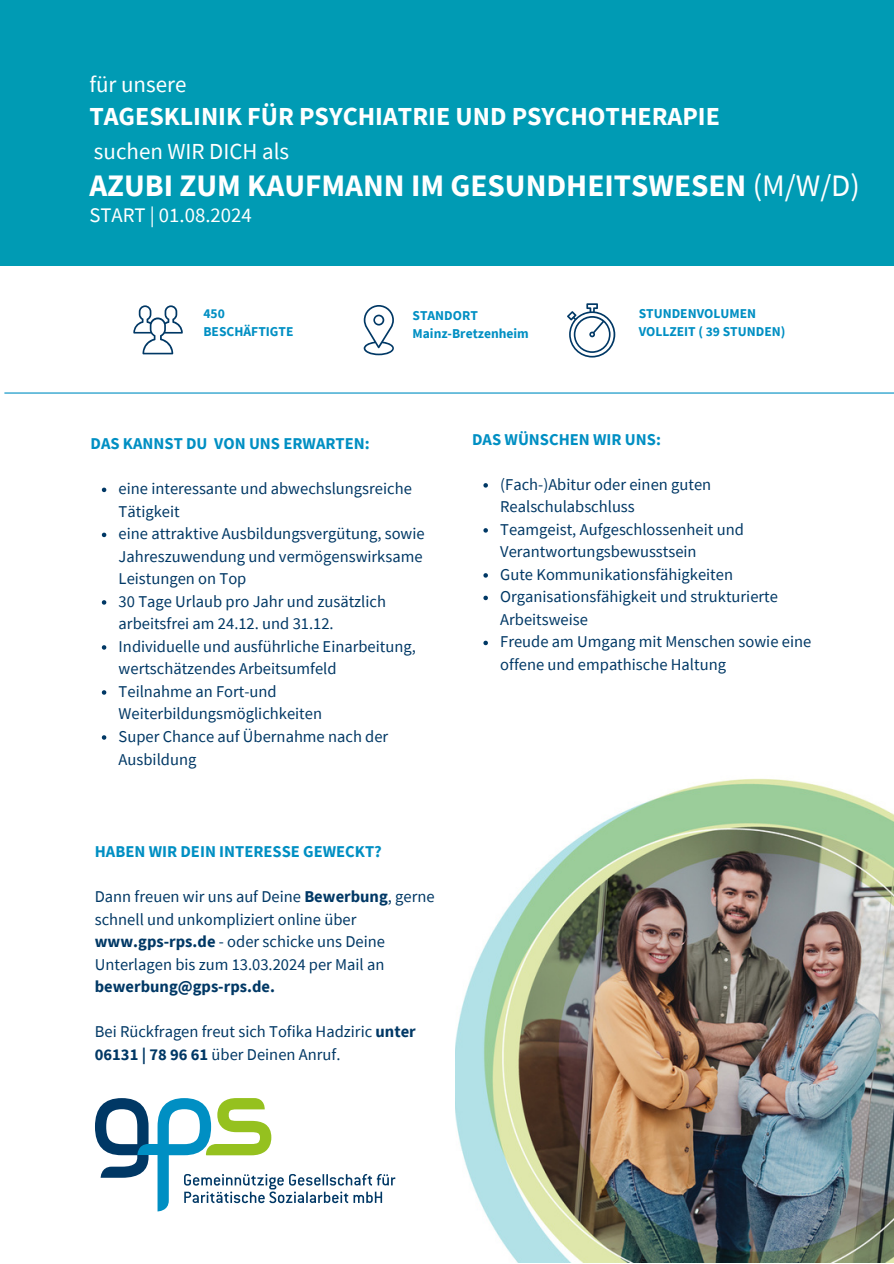
<style>
.page{position:relative;width:894px;height:1264px;background:#fff}
.page>*{position:absolute;margin:0;border:0;box-sizing:border-box;transform-origin:0 0}
.t1{font:700 31.2px "Source Sans Pro";color:#fff}
.t2{font:700 25.95px "Source Sans Pro";color:#fff}
.t3{font:22.95px "Source Sans Pro";color:#fff}
.t4{font:20.7px "Source Sans Pro";color:#fff}
.t5{font:16.5px/22.5px "Source Sans Pro";color:#003865}
.t6{font:700 16.5px "Source Sans Pro";color:#008fc3}
.t7{font:700 13.5px/18px "Source Sans Pro";color:#008fc3}
.s1{font-weight:400}
.s2{font-weight:700}
</style>
<div class="page">
<img style="left:455px;top:778px;width:438px;height:484px">
<svg style="left:95px;top:1098px;width:300px;height:113px"></svg>
<svg style="left:567px;top:303px;width:48px;height:54px"></svg>
<svg style="left:133px;top:305px;width:50px;height:49px"></svg>
<svg style="left:363px;top:305px;width:31px;height:50px"></svg>
<hr style="left:4px;top:392px;width:889px;height:1px;background:#008fc3">
<div style="left:0;top:0;width:893px;height:265px;background:#009bb4"></div>
<svg style="left:102px;top:487px;width:4px;height:5px"></svg>
<svg style="left:102px;top:532px;width:4px;height:5px"></svg>
<svg style="left:102px;top:600px;width:4px;height:4px"></svg>
<svg style="left:102px;top:645px;width:4px;height:4px"></svg>
<svg style="left:102px;top:690px;width:4px;height:4px"></svg>
<svg style="left:102px;top:735px;width:4px;height:4px"></svg>
<svg style="left:483px;top:483px;width:5px;height:4px"></svg>
<svg style="left:483px;top:528px;width:5px;height:4px"></svg>
<svg style="left:483px;top:573px;width:5px;height:4px"></svg>
<svg style="left:483px;top:595px;width:5px;height:5px"></svg>
<svg style="left:483px;top:640px;width:5px;height:5px"></svg>
<h2 class="t3" style="left:89px;top:69px;width:99px">für unsere</h2>
<h2 class="t2" style="left:89px;top:100px;width:632px">TAGESKLINIK FÜR PSYCHIATRIE UND PSYCHOTHERAPIE</h2>
<h2 class="t3" style="left:94px;top:136px;width:197px">suchen WIR DICH als</h2>
<h2 class="t1" style="left:89px;top:165px;width:771px">AZUBI ZUM KAUFMANN IM GESUNDHEITSWESEN <span class="s1">(M/W/D)</span></h2>
<h2 class="t4" style="left:89px;top:202px;width:164px">START | 01.08.2024</h2>
<h4 class="t7" style="left:203px;top:304px;width:91px">450<br>BESCHÄFTIGTE</h4>
<h4 class="t7" style="left:412px;top:306px;width:67px">STANDORT</h4>
<p class="t7" style="left:412px;top:324px;width:118px">Mainz-Bretzenheim</p>
<p class="t7" style="left:638px;top:304px;width:148px">STUNDENVOLUMEN<br>VOLLZEIT ( 39 STUNDEN)</p>
<p class="t6" style="left:91px;top:433px;width:280px">DAS KANNST DU VON UNS ERWARTEN:</p>
<p class="t5" style="left:119px;top:477px;width:307px">eine interessante und abwechslungsreiche<br>Tätigkeit<br>eine attraktive Ausbildungsvergütung, sowie<br>Jahreszuwendung und vermögenswirksame<br>Leistungen on Top<br>30 Tage Urlaub pro Jahr und zusätzlich arbeitsfrei am 24.12. und 31.12.<br>Individuelle und ausführliche Einarbeitung, wertschätzendes Arbeitsumfeld<br>Teilnahme an Fort-und<br>Weiterbildungsmöglichkeiten<br>Super Chance auf Übernahme nach der<br>Ausbildung</p>
<p class="t6" style="left:95px;top:841px;width:288px">HABEN WIR DEIN INTERESSE GEWECKT?</p>
<p class="t5" style="left:95px;top:885px;width:341px">Dann freuen wir uns auf Deine <span class="s2">Bewerbung</span>, gerne schnell und unkompliziert online über <span class="s2">www.gps-rps.de</span> - oder schicke uns Deine Unterlagen bis zum 13.03.2024 per Mail an <span class="s2">bewerbung@gps-rps.de.</span></p>
<p class="t5" style="left:95px;top:1020px;width:322px">Bei Rückfragen freut sich Tofika Hadziric <span class="s2">unter<br>06131 | 78 96 61</span> über Deinen Anruf.</p>
<p class="t6" style="left:472px;top:428px;width:190px">DAS WÜNSCHEN WIR UNS:</p>
<p class="t5" style="left:500px;top:473px;width:312px">(Fach-)Abitur oder einen guten<br>Realschulabschluss<br>Teamgeist, Aufgeschlossenheit und<br>Verantwortungsbewusstsein<br>Gute Kommunikationsfähigkeiten<br>Organisationsfähigkeit und strukturierte<br>Arbeitsweise<br>Freude am Umgang mit Menschen sowie eine offene und empathische Haltung</p>
</div>
